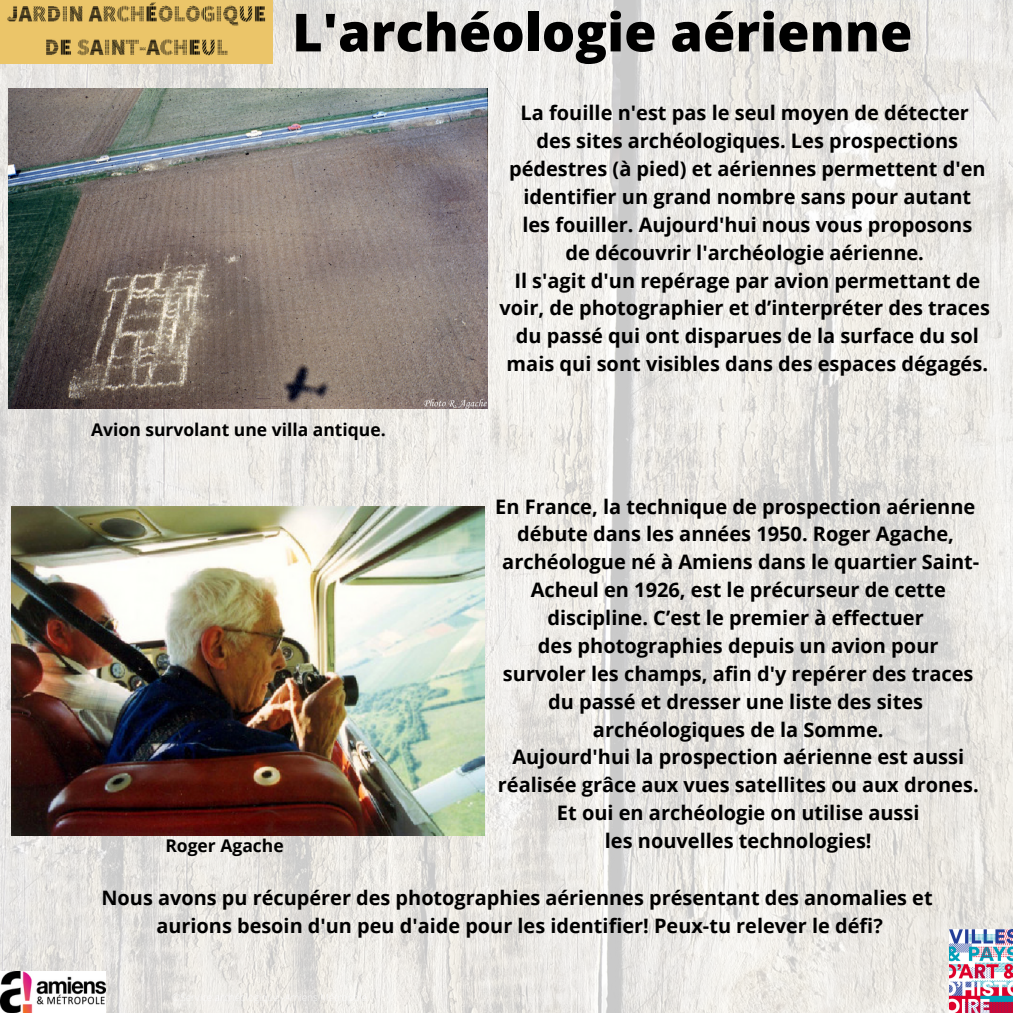
<style>
.page{position:relative;width:1013px;height:1013px;background:#fff}
.page>*{position:absolute;margin:0;border:0;box-sizing:border-box;transform-origin:0 0}
.t1{font:800 52.5px "Open Sans";color:#000}
.t2{font:700 20px/27.9px "Open Sans";color:#000;text-align:center}
.t3{font:700 19.88px/27px "Open Sans";color:#000;text-align:center}
.t4{font:700 17.5px "Open Sans";color:#000}
</style>
<div class="page">
<img style="left:0;top:0;width:1012px;height:1012px">
<img style="left:0;top:0;width:273px;height:64px">
<img style="left:949px;top:929px;width:63px;height:83px">
<img style="left:0;top:971px;width:106px;height:41px">
<img style="left:11px;top:506px;width:474px;height:329px">
<img style="left:9px;top:88px;width:478px;height:320px">
<h1 class="t1" style="left:292px;top:-5px;width:621px">L'archéologie aérienne</h1>
<p class="t4" style="left:91px;top:417px;width:296px">Avion survolant une villa antique.</p>
<p class="t4" style="left:165px;top:833px;width:120px">Roger Agache</p>
<p class="t2" style="left:499px;top:99px;width:492px">La fouille n'est pas le seul moyen de détecter<br>des sites archéologiques. Les prospections pédestres (à pied) et aériennes permettent d'en identifier un grand nombre sans pour autant<br>les fouiller. Aujourd'hui nous vous proposons<br>de découvrir l'archéologie aérienne.<br>Il s'agit d'un repérage par avion permettant de voir, de photographier et d’interpréter des traces du passé qui ont disparues de la surface du sol mais qui sont visibles dans des espaces dégagés.</p>
<p class="t2" style="left:495px;top:492px;width:485px">En France, la technique de prospection aérienne débute dans les années 1950. Roger Agache, archéologue né à Amiens dans le quartier Saint-Acheul en 1926, est le précurseur de cette discipline. C’est le premier à effectuer<br>des photographies depuis un avion pour survoler les champs, afin d'y repérer des traces du passé et dresser une liste des sites archéologiques de la Somme.<br>Aujourd'hui la prospection aérienne est aussi réalisée grâce aux vues satellites ou aux drones.<br>Et oui en archéologie on utilise aussi<br>les nouvelles technologies!</p>
<p class="t3" style="left:101px;top:884px;width:832px">Nous avons pu récupérer des photographies aériennes présentant des anomalies et aurions besoin d'un peu d'aide pour les identifier! Peux-tu relever le défi?</p>
</div>
